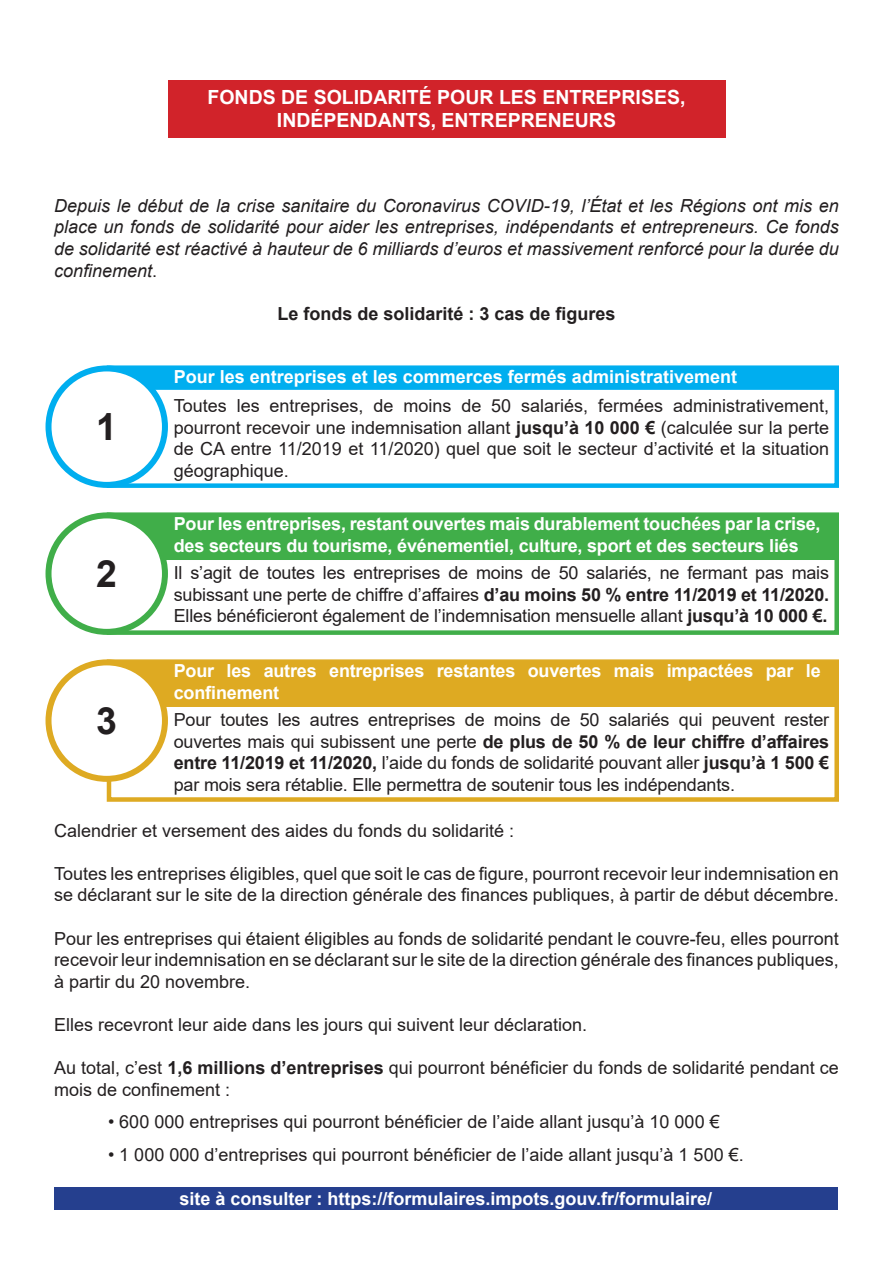
<style>
.page{position:relative;width:893px;height:1263px;background:#fff}
.page>*{position:absolute;margin:0;border:0;box-sizing:border-box;transform-origin:0 0}
.t1{font:700 37.5px "Arial";color:#231f20}
.t2{font:700 19.5px/23.4px "Arial";color:#fff;text-align:center}
.t3{font:18px/21.6px "Arial";color:#231f20;text-align:justify}
.t4{font:700 18px/21.6px "Arial";letter-spacing:-.01em;color:#fff}
.t5{font:italic 18px/21.6px "Arial";color:#231f20;text-align:justify}
.t6{font:700 18px "Arial";color:#231f20}
.s1{font-style:normal}
.s2{font-weight:700}
</style>
<div class="page">
<div style="left:107px;top:532px;width:732px;height:103px;border:4px solid #40ae49"></div>
<div style="left:107px;top:679px;width:732px;height:123px;border:4px solid #deaa22"></div>
<div style="left:107px;top:512px;width:732px;height:48px;background:#40ae49;border:2px solid #40ae49"></div>
<div style="left:107px;top:659px;width:732px;height:48px;background:#deaa22;border:2px solid #deaa22"></div>
<div style="left:49px;top:515px;width:116px;height:117px;background:#fff;border-radius:50%"></div>
<div style="left:46px;top:512px;width:122px;height:123px;border:6px solid #40ae49;border-radius:50%"></div>
<div style="left:49px;top:662px;width:116px;height:117px;background:#fff;border-radius:50%"></div>
<div style="left:46px;top:659px;width:122px;height:123px;border:6px solid #deaa22;border-radius:50%"></div>
<div style="left:54px;top:1187px;width:783px;height:22px;background:#253f8e"></div>
<div style="left:168px;top:80px;width:557px;height:57px;background:#d1232a"></div>
<div style="left:107px;top:385px;width:732px;height:103px;border:4px solid #00aeef"></div>
<div style="left:107px;top:365px;width:732px;height:23px;background:#00aeef;border:2px solid #00aeef"></div>
<div style="left:49px;top:368px;width:116px;height:117px;background:#fff;border-radius:50%"></div>
<div style="left:46px;top:365px;width:122px;height:123px;border:6px solid #00aeef;border-radius:50%"></div>
<p class="t2" style="left:208px;top:85px;width:479px">FONDS DE SOLIDARITÉ POUR LES ENTREPRISES,<br>INDÉPENDANTS, ENTREPRENEURS</p>
<p class="t5" style="left:54px;top:195px;width:786px">Depuis le début de la crise sanitaire du Coronavirus COVID-19, l’État et les Régions ont mis en place un fonds de solidarité pour aider les entreprises, indépendants et entrepreneurs. Ce fonds de solidarité est réactivé à hauteur de 6 milliards d’euros et massivement renforcé pour la durée du confinement<span class="s1">.</span></p>
<p class="t6" style="left:277px;top:301px;width:340px">Le fonds de solidarité : 3 cas de figures</p>
<h1 class="t1" style="left:96px;top:401px;width:22px">1</h1>
<h1 class="t1" style="left:96px;top:548px;width:22px">2</h1>
<h1 class="t1" style="left:96px;top:695px;width:22px">3</h1>
<p class="t4" style="left:174px;top:366px;width:565px">Pour les entreprises et les commerces fermés administrativement</p>
<p class="t3" style="left:174px;top:395px;width:657px">Toutes les entreprises, de moins de 50 salariés, fermées administrativement, pourront recevoir une indemnisation allant <span class="s2">jusqu’à 10 000 €</span> (calculée sur la perte de CA entre 11/2019 et 11/2020) quel que soit le secteur d’activité et la situation géographique.</p>
<p class="t4" style="left:174px;top:513px;width:648px">Pour les entreprises, restant ouvertes mais durablement touchées par la crise, des secteurs du tourisme, événementiel, culture, sport et des secteurs liés</p>
<p class="t3" style="left:174px;top:562px;width:657px">Il s’agit de toutes les entreprises de moins de 50 salariés, ne fermant pas mais subissant une perte de chiffre d’affaires <span class="s2">d’au moins 50 % entre 11/2019 et 11/2020.<br></span>Elles bénéficieront également de l’indemnisation mensuelle allant <span class="s2">jusqu’à 10 000 €.</span></p>
<p class="t4" style="left:174px;top:660px;width:648px">Pour les autres entreprises restantes ouvertes mais impactées par le confinement</p>
<p class="t3" style="left:174px;top:709px;width:657px">Pour toutes les autres entreprises de moins de 50 salariés qui peuvent rester ouvertes mais qui subissent une perte <span class="s2">de plus de 50 % de leur chiffre d’affaires entre 11/2019 et 11/2020,</span> l’aide du fonds de solidarité pouvant aller <span class="s2">jusqu’à 1 500 € </span>par mois sera rétablie. Elle permettra de soutenir tous les indépendants.</p>
<p class="t3" style="left:54px;top:819px;width:462px">Calendrier et versement des aides du fonds du solidarité :</p>
<p class="t3" style="left:54px;top:862px;width:786px">Toutes les entreprises éligibles, quel que soit le cas de figure, pourront recevoir leur indemnisation en se déclarant sur le site de la direction générale des finances publiques, à partir de début décembre.</p>
<p class="t3" style="left:54px;top:927px;width:786px">Pour les entreprises qui étaient éligibles au fonds de solidarité pendant le couvre-feu, elles pourront recevoir leur indemnisation en se déclarant sur le site de la direction générale des finances publiques, à partir du 20 novembre.</p>
<p class="t3" style="left:54px;top:1014px;width:535px">Elles recevront leur aide dans les jours qui suivent leur déclaration.</p>
<p class="t3" style="left:54px;top:1057px;width:786px">Au total, c’est <span class="s2">1,6 millions d’entreprises</span> qui pourront bénéficier du fonds de solidarité pendant ce mois de confinement :</p>
<p class="t3" style="left:108px;top:1111px;width:613px">• 600 000 entreprises qui pourront bénéficier de l’aide allant jusqu’à 10 000 €</p>
<p class="t3" style="left:108px;top:1143px;width:637px">• 1 000 000 d’entreprises qui pourront bénéficier de l’aide allant jusqu’à 1 500 €.</p>
<p class="t4" style="left:179px;top:1188px;width:534px">site à consulter : https://formulaires.impots.gouv.fr/formulaire/</p>
</div>
